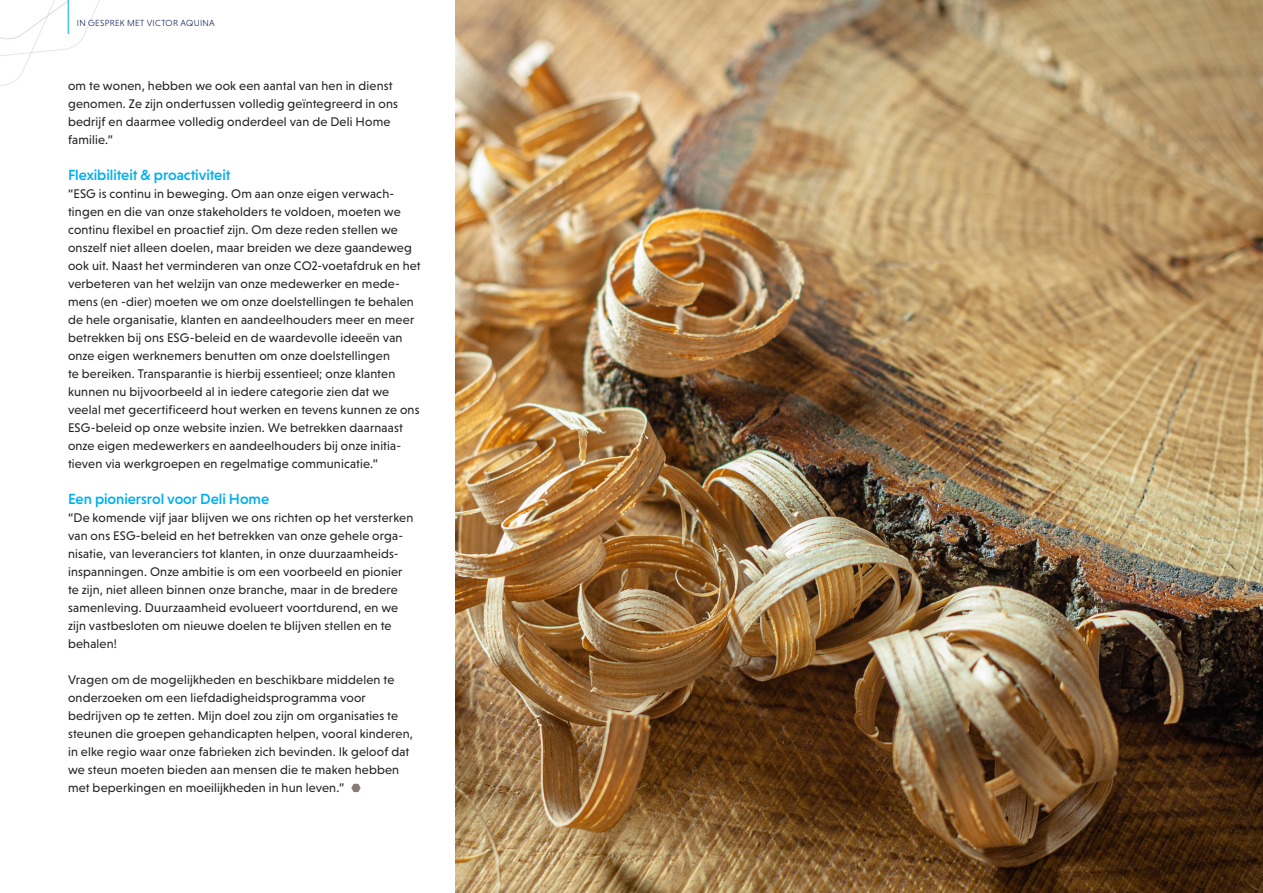
<style>
.page{position:relative;width:1263px;height:893px;background:#fff}
.page>*{position:absolute;margin:0;border:0;box-sizing:border-box;transform-origin:0 0}
.t1{font:500 15px "Niveau Grotesk";letter-spacing:-.005em;color:#00aeef}
.t2{font:12.75px/18px "Niveau Grotesk";letter-spacing:.015em;color:#231f20}
.t3{font:300 9px "Niveau Grotesk";letter-spacing:.035em;color:#081754}
</style>
<div class="page">
<svg style="left:0;top:0;width:100px;height:86px"></svg>
<svg style="left:351px;top:784px;width:9px;height:8px"></svg>
<img style="left:455px;top:0;width:808px;height:893px">
<hr style="left:68px;top:0;width:1px;height:34px;background:#00aeef">
<p class="t3" style="left:77px;top:17px;width:140px">IN GESPREK MET VICTOR AQUINA</p>
<p class="t2" style="left:68px;top:77px;width:331px">om te wonen, hebben we ook een aantal van hen in dienst genomen. Ze zijn ondertussen volledig geïntegreerd in ons bedrijf en daarmee volledig onderdeel van de Deli Home familie.”</p>
<p class="t1" style="left:68px;top:166px;width:164px">Flexibiliteit &amp; proactiviteit</p>
<p class="t2" style="left:68px;top:185px;width:354px">“ESG is continu in beweging. Om aan onze eigen verwach&shy;tingen en die van onze stakeholders te voldoen, moeten we continu flexibel en proactief zijn. Om deze reden stellen we onszelf niet alleen doelen, maar breiden we deze gaandeweg ook uit. Naast het verminderen van onze CO2-voetafdruk en het verbeteren van het welzijn van onze medewerker en mede&shy;mens (en -dier) moeten we om onze doelstellingen te behalen de hele organisatie, klanten en aandeelhouders meer en meer betrekken bij ons ESG-beleid en de waardevolle ideeën van onze eigen werknemers benutten om onze doelstellingen<br>te bereiken. Transparantie is hierbij essentieel; onze klanten kunnen nu bijvoorbeeld al in iedere categorie zien dat we veelal met gecertificeerd hout werken en tevens kunnen ze ons ESG-beleid op onze website inzien. We betrekken daarnaast onze eigen medewerkers en aandeelhouders bij onze initia&shy;tieven via werkgroepen en regelmatige communicatie.”</p>
<p class="t1" style="left:68px;top:490px;width:203px">Een pioniersrol voor Deli Home</p>
<p class="t2" style="left:68px;top:509px;width:347px">“De komende vijf jaar blijven we ons richten op het versterken van ons ESG-beleid en het betrekken van onze gehele orga&shy;nisatie, van leveranciers tot klanten, in onze duurzaamheids&shy;inspanningen. Onze ambitie is om een voorbeeld en pionier te zijn, niet alleen binnen onze branche, maar in de bredere samenleving. Duurzaamheid evolueert voortdurend, en we zijn vastbesloten om nieuwe doelen te blijven stellen en te behalen!</p>
<p class="t2" style="left:68px;top:671px;width:346px">Vragen om de mogelijkheden en beschikbare middelen te onderzoeken om een liefdadigheidsprogramma voor bedrijven op te zetten. Mijn doel zou zijn om organisaties te steunen die groepen gehandicapten helpen, vooral kinderen, in elke regio waar onze fabrieken zich bevinden. Ik geloof dat we steun moeten bieden aan mensen die te maken hebben met beperkingen en moeilijkheden in hun leven.”</p>
</div>
